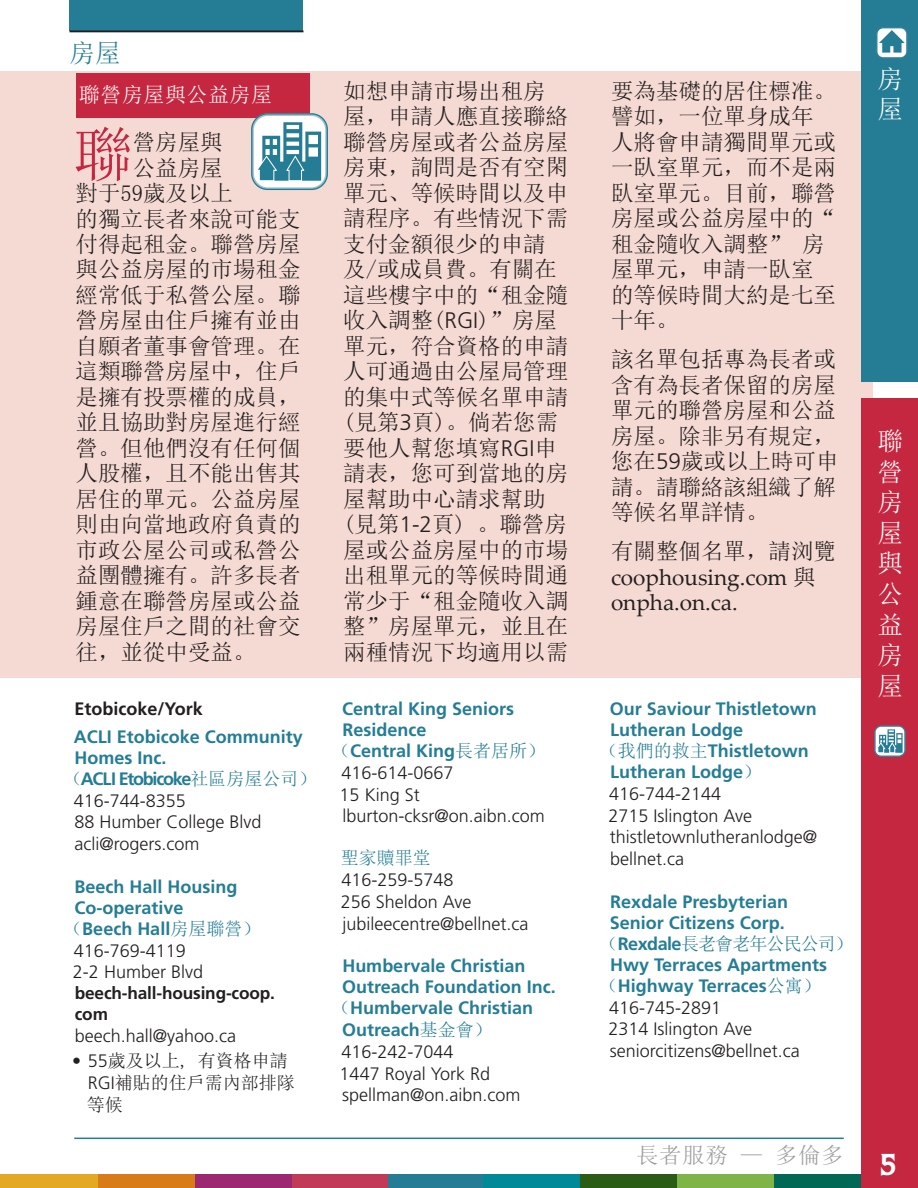
<style>
.page{position:relative;width:918px;height:1188px;background:#fff}
.page>*{position:absolute;margin:0;border:0;box-sizing:border-box;transform-origin:0 0}
.t1{font:59.85px "Sim Sun";color:#c52740}
.t2{font:700 27px "Quorum";color:#fff}
.t3{font:25.5px/30.6px "Sim Sun";color:#fff}
.t4{font:25.5px "Sim Sun";color:#247d95}
.t5{font:22.5px/25.5px "Sim Sun";color:#231f20}
.t6{font:22.5px/25.5px "Palatino Linotype";color:#231f20}
.t7{font:22.5px "Sim Sun";letter-spacing:.025em;color:#9f9da0}
.t8{font:21px "Sim Sun";letter-spacing:.025em;color:#fff}
.t9{font:300 18px/21.8px "Frutiger";color:#231f20}
.t10{font:700 18px/21px "Frutiger LT Std";color:#247d95}
.t11{font:18px/21.8px "Sim Sun";color:#231f20}
.t12{font:18px "Sim Sun";letter-spacing:-.05em;color:#247d95}
.t13{font:700 18px "Frutiger LT Std";letter-spacing:-.07em;color:#247d95}
.t14{font:700 18px "Frutiger LT Std";color:#231f20}
.t15{font:700 17.25px/21px "Frutiger LT Std";letter-spacing:-.01em;color:#231f20}
.s1{font-family:"Sim Sun";font-weight:400}
.s2{font-family:"Frutiger";font-weight:300}
.s3{font-family:"Sim Sun"}
.s4{font-family:"Frutiger LT Std";font-weight:700}
</style>
<div class="page">
<div style="left:774px;top:1174px;width:97px;height:14px;background:#006855"></div>
<div style="left:677px;top:1174px;width:97px;height:14px;background:#7fb449"></div>
<div style="left:580px;top:1174px;width:97px;height:14px;background:#2a5c16"></div>
<div style="left:483px;top:1174px;width:97px;height:14px;background:#008a98"></div>
<div style="left:386px;top:1174px;width:97px;height:14px;background:#247d95"></div>
<div style="left:290px;top:1174px;width:97px;height:14px;background:#c13a58"></div>
<div style="left:195px;top:1174px;width:97px;height:14px;background:#9c2871"></div>
<div style="left:98px;top:1174px;width:97px;height:14px;background:#d87c19"></div>
<div style="left:1px;top:1174px;width:97px;height:14px;background:#e4a922"></div>
<svg style="left:0;top:1174px;width:1px;height:14px"></svg>
<div style="left:0;top:72px;width:873px;height:606px;background:#f5dad3"></div>
<div style="left:861px;top:398px;width:57px;height:790px;background:#c52740"></div>
<div style="left:861px;top:0;width:57px;height:381px;background:#247d95"></div>
<div style="left:875px;top:726px;width:30px;height:30px;background:#fff;border-radius:6px"></div>
<div style="left:875px;top:726px;width:30px;height:30px;border:1px solid #9fc1cf;border-radius:6px"></div>
<div style="left:875px;top:726px;width:30px;height:31px;border:1px solid #247d95;border-radius:6px"></div>
<svg style="left:876px;top:729px;width:27px;height:24px"></svg>
<div style="left:70px;top:0;width:233px;height:31px;background:#247d95"></div>
<div style="left:76px;top:73px;width:234px;height:45px;background:#c52740"></div>
<hr style="left:70px;top:30px;width:234px;height:2px;background:#231f20">
<hr style="left:74px;top:1138px;width:770px;height:1px;background:#247d95">
<div style="left:253px;top:115px;width:74px;height:74px;background:#fff;border-radius:15px"></div>
<div style="left:251px;top:113px;width:77px;height:77px;border:3px solid #9fc1cf;border-radius:15px"></div>
<div style="left:251px;top:113px;width:77px;height:77px;border:1px solid #247d95;border-radius:16px"></div>
<svg style="left:258px;top:122px;width:63px;height:59px"></svg>
<div style="left:877px;top:28px;width:30px;height:30px;background:#fff;border-radius:6px"></div>
<div style="left:877px;top:27px;width:30px;height:31px;border:1px solid #9fc1cf;border-radius:6px"></div>
<div style="left:876px;top:27px;width:31px;height:31px;border:1px solid #247d95;border-radius:6px"></div>
<svg style="left:879px;top:30px;width:26px;height:23px"></svg>
<p class="t4" style="left:70px;top:40px;width:52px">房屋</p>
<p class="t8" style="left:79px;top:84px;width:195px">聯營房屋與公益房屋</p>
<h1 class="t1" style="left:73px;top:124px;width:61px">聯</h1>
<p class="t5" style="left:133px;top:129px;width:91px">營房屋與</p>
<p class="t5" style="left:133px;top:155px;width:91px">公益房屋</p>
<p class="t5" style="left:76px;top:180px;width:159px">對于59歲及以上</p>
<p class="t5" style="left:76px;top:206px;width:226px">的獨立長者來說可能支</p>
<p class="t5" style="left:76px;top:231px;width:226px">付得起租金。聯營房屋</p>
<p class="t5" style="left:76px;top:257px;width:226px">與公益房屋的市場租金</p>
<p class="t5" style="left:76px;top:282px;width:226px">經常低于私營公屋。聯</p>
<p class="t5" style="left:76px;top:308px;width:226px">營房屋由住戶擁有並由</p>
<p class="t5" style="left:76px;top:333px;width:226px">自願者董事會管理。在</p>
<p class="t5" style="left:76px;top:359px;width:226px">這類聯營房屋中，住戶</p>
<p class="t5" style="left:76px;top:384px;width:226px">是擁有投票權的成員，</p>
<p class="t5" style="left:76px;top:410px;width:226px">並且協助對房屋進行經</p>
<p class="t5" style="left:76px;top:435px;width:226px">營。但他們沒有任何個</p>
<p class="t5" style="left:76px;top:461px;width:226px">人股權，且不能出售其</p>
<p class="t5" style="left:76px;top:486px;width:226px">居住的單元。公益房屋</p>
<p class="t5" style="left:76px;top:512px;width:226px">則由向當地政府負責的</p>
<p class="t5" style="left:76px;top:537px;width:226px">市政公屋公司或私營公</p>
<p class="t5" style="left:76px;top:563px;width:226px">益團體擁有。許多長者</p>
<p class="t5" style="left:76px;top:588px;width:226px">鍾意在聯營房屋或公益</p>
<p class="t5" style="left:76px;top:614px;width:226px">房屋住戶之間的社會交</p>
<p class="t5" style="left:76px;top:639px;width:181px">往，並從中受益。</p>
<p class="t14" style="left:75px;top:698px;width:130px">Etobicoke/York</p>
<p class="t10" style="left:74px;top:726px;width:231px">ACLI Etobicoke Community</p>
<p class="t10" style="left:75px;top:747px;width:93px">Homes Inc.</p>
<p class="t13" style="left:64px;top:768px;width:254px"><span class="s1">（</span>ACLI Etobicoke<span class="s1">社區房屋公司）</span></p>
<p class="t9" style="left:74px;top:790px;width:189px">416-744-8355<br>88 Humber College Blvd acli@rogers.com</p>
<p class="t10" style="left:75px;top:876px;width:165px">Beech Hall Housing</p>
<p class="t10" style="left:74px;top:897px;width:111px">Co-operative</p>
<p class="t10" style="left:64px;top:918px;width:198px"><span class="s1">（</span>Beech Hall<span class="s1">房屋聯營）</span></p>
<p class="t9" style="left:73px;top:940px;width:132px">416-769-4119<br>2-2 Humber Blvd</p>
<p class="t15" style="left:75px;top:983px;width:202px">beech-hall-housing-coop. com</p>
<p class="t9" style="left:75px;top:1025px;width:163px">beech.hall@yahoo.ca</p>
<p class="t11" style="left:87px;top:1050px;width:210px;text-indent:-15px"><span class="s2">• 55</span>歲及以上, 有資格申請<br><span class="s2">RGI</span>補貼的住戶需內部排隊等候</p>
<p class="t5" style="left:343px;top:78px;width:226px">如想申請市場出租房屋，申請人應直接聯絡聯營房屋或者公益房屋房東，詢問是否有空閑單元、等候時間以及申請程序。有些情況下需支付金額很少的申請及/或成員費。有關在這些樓宇中的“租金隨收入調整(<span class="s2">RGI</span>)”房屋單元，符合資格的申請人可通過由公屋局管理的集中式等候名單申請(見第<span class="s2">3</span>頁)。倘若您需要他人幫您填寫<span class="s2">RGI</span>申請表，您可到當地的房屋幫助中心請求幫助<br>(見第<span class="s2">1-2</span>頁) 。聯營房屋或公益房屋中的市場出租單元的等候時間通常少于“租金隨收入調整”房屋單元，並且在兩種情況下均適用以需</p>
<p class="t5" style="left:611px;top:78px;width:226px">要為基礎的居住標准。譬如，一位單身成年人將會申請獨間單元或一臥室單元，而不是兩臥室單元。目前，聯營房屋或公益房屋中的“租金隨收入調整” 房屋單元，申請一臥室的等候時間大約是七至十年。</p>
<p class="t5" style="left:611px;top:346px;width:229px;text-align:justify">該名單包括專為長者或含有為長者保留的房屋單元的聯營房屋和公益房屋。除非另有規定，您在<span class="s2">59</span>歲或以上時可申請。請聯絡該組織了解等候名單詳情。</p>
<p class="t5" style="left:611px;top:538px;width:226px">有關整個名單，請浏覽</p>
<p class="t6" style="left:611px;top:563px;width:206px">coophousing.com <span class="s3">與</span>onpha.on.ca.</p>
<p class="t10" style="left:342px;top:698px;width:174px">Central King Seniors</p>
<p class="t10" style="left:343px;top:719px;width:86px">Residence</p>
<p class="t10" style="left:332px;top:740px;width:215px"><span class="s1">（</span>Central King<span class="s1">長者居所）</span></p>
<p class="t9" style="left:340px;top:762px;width:207px">416-614-0667<br>15 King St lburton-cksr@on.aibn.com</p>
<p class="t12" style="left:341px;top:849px;width:91px">聖家贖罪堂</p>
<p class="t9" style="left:341px;top:869px;width:189px">416-259-5748<br>256 Sheldon Ave jubileecentre@bellnet.ca</p>
<p class="t10" style="left:342px;top:956px;width:185px">Humbervale Christian</p>
<p class="t10" style="left:342px;top:977px;width:215px">Outreach Foundation Inc.</p>
<p class="t10" style="left:332px;top:998px;width:203px"><span class="s1">（</span>Humbervale Christian</p>
<p class="t10" style="left:342px;top:1019px;width:151px">Outreach<span class="s1">基金會）</span></p>
<p class="t9" style="left:340px;top:1041px;width:182px">416-242-7044<br>1447 Royal York Rd spellman@on.aibn.com</p>
<p class="t10" style="left:610px;top:698px;width:209px">Our Saviour Thistletown</p>
<p class="t10" style="left:610px;top:719px;width:135px">Lutheran Lodge</p>
<p class="t10" style="left:600px;top:740px;width:211px"><span class="s1">（我們的救主</span>Thistletown</p>
<p class="t10" style="left:610px;top:761px;width:153px">Lutheran Lodge<span class="s1">）</span></p>
<p class="t9" style="left:609px;top:783px;width:210px">416-744-2144<br>2715 Islington Ave thistletownlutheranlodge@ bellnet.ca</p>
<p class="t10" style="left:610px;top:891px;width:180px">Rexdale Presbyterian<br>Senior Citizens Corp.</p>
<p class="t12" style="left:600px;top:934px;width:255px">（<span class="s4">Rexdale</span>長老會老年公民公司）</p>
<p class="t10" style="left:600px;top:954px;width:229px;text-align:center">Hwy Terraces Apartments<span class="s1">（</span>Highway Terraces<span class="s1">公寓）</span></p>
<p class="t9" style="left:609px;top:997px;width:193px">416-745-2891<br>2314 Islington Ave seniorcitizens@bellnet.ca</p>
<p class="t3" style="left:877px;top:63px;width:27px">房屋</p>
<p class="t3" style="left:877px;top:426px;width:27px;text-align:justify">聯營房屋與公益房屋</p>
<p class="t7" style="left:636px;top:1144px;width:209px">長者服務 — 多倫多</p>
<p class="t2" style="left:880px;top:1147px;width:17px">5</p>
</div>
